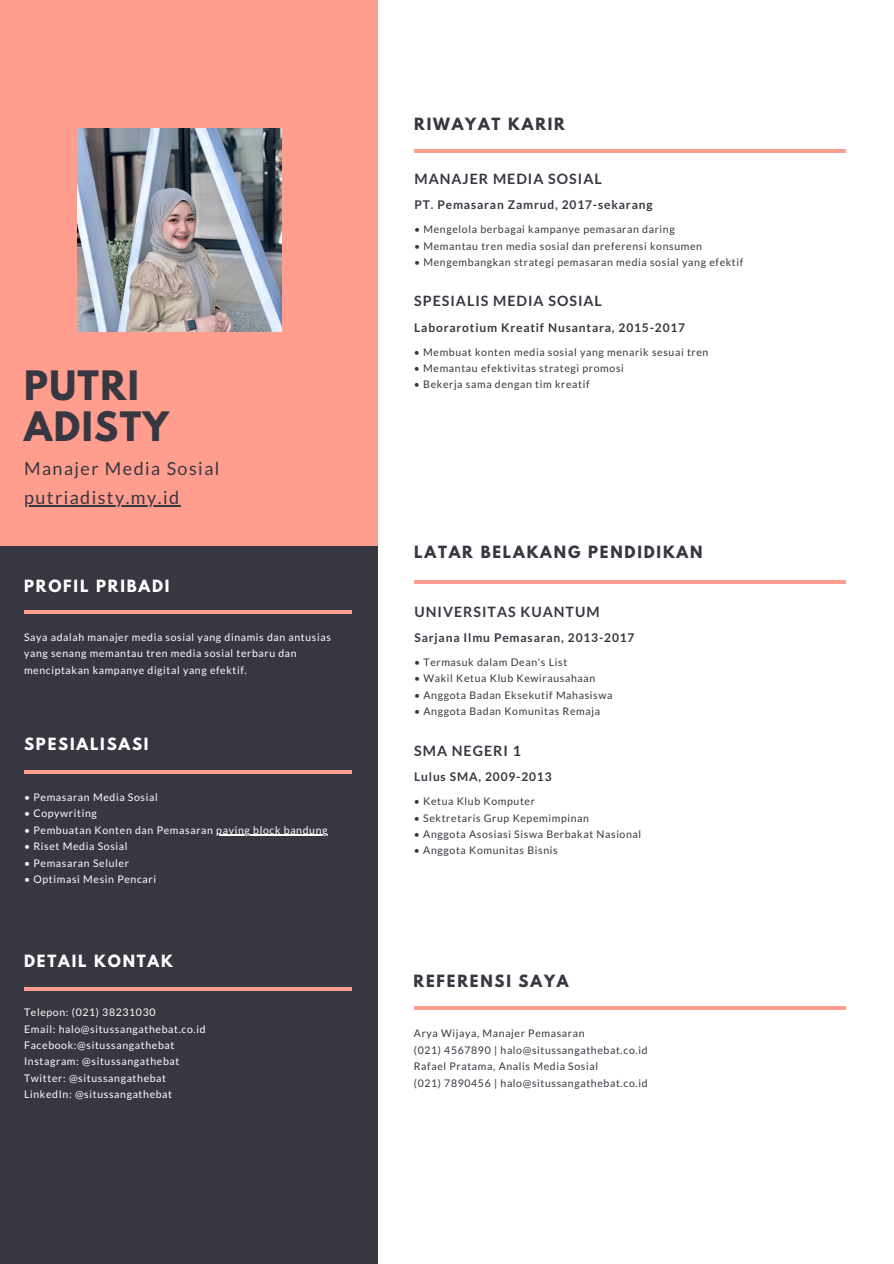
<style>
.page{position:relative;width:894px;height:1264px;background:#fff}
.page>*{position:absolute;margin:0;border:0;box-sizing:border-box;transform-origin:0 0}
.t1{font:700 35.85px "League Spartan";letter-spacing:.04em;color:#373741}
.t2{font:18px "Lato";letter-spacing:.08em;color:#373741}
.t3{font:700 15px "League Spartan";letter-spacing:.12em;color:#373741}
.t4{font:700 15px "League Spartan";letter-spacing:.12em;color:#fff}
.t5{font:700 14.25px "Lato";letter-spacing:.07em;color:#373741}
.t6{font:700 12px "Lato";letter-spacing:.07em;color:#373741}
.t7{font:10.5px "Lato";letter-spacing:.06em;color:#373741}
.t8{font:10.5px/16.5px "Lato";letter-spacing:.06em;color:#fff}
</style>
<div class="page">
<div style="left:0;top:0;width:377px;height:571px;background:#ff9d8e"></div>
<div style="left:0;top:546px;width:377px;height:717px;background:#373741"></div>
<hr style="left:216px;top:834px;width:112px;height:2px;background:#fff">
<hr style="left:24px;top:611px;width:328px;height:3px;background:#ff9d8e">
<hr style="left:24px;top:770px;width:328px;height:3px;background:#ff9d8e">
<hr style="left:24px;top:987px;width:328px;height:4px;background:#ff9d8e">
<hr style="left:414px;top:149px;width:431px;height:3px;background:#ff9d8e">
<hr style="left:414px;top:580px;width:431px;height:3px;background:#ff9d8e">
<hr style="left:414px;top:1006px;width:431px;height:4px;background:#ff9d8e">
<img style="left:77px;top:128px;width:204px;height:204px">
<hr style="left:24px;top:505px;width:156px;height:1px;background:#373741">
<p class="t1" style="left:24px;top:367px;width:116px">PUTRI</p>
<p class="t1" style="left:24px;top:409px;width:146px">ADISTY</p>
<p class="t2" style="left:24px;top:457px;width:197px">Manajer Media Sosial</p>
<p class="t2" style="left:24px;top:486px;width:156px">putriadisty.my.id</p>
<p class="t4" style="left:24px;top:578px;width:147px">PROFIL PRIBADI</p>
<p class="t8" style="left:24px;top:628px;width:308px">Saya adalah manajer media sosial yang dinamis dan antusias yang senang memantau tren media sosial terbaru dan menciptakan kampanye digital yang efektif.</p>
<p class="t4" style="left:24px;top:736px;width:126px">SPESIALISASI</p>
<p class="t8" style="left:24px;top:788px;width:135px">• Pemasaran Media Sosial</p>
<p class="t8" style="left:24px;top:805px;width:74px">• Copywriting</p>
<p class="t8" style="left:24px;top:821px;width:305px">• Pembuatan Konten dan Pemasaran paving block bandung</p>
<p class="t8" style="left:24px;top:837px;width:105px">• Riset Media Sosial</p>
<p class="t8" style="left:24px;top:854px;width:106px">• Pemasaran Seluler</p>
<p class="t8" style="left:24px;top:870px;width:133px">• Optimasi Mesin Pencari</p>
<p class="t4" style="left:24px;top:953px;width:150px">DETAIL KONTAK</p>
<p class="t8" style="left:24px;top:1003px;width:133px">Telepon: (021) 38231030</p>
<p class="t8" style="left:24px;top:1020px;width:183px">Email: halo@situssangathebat.co.id</p>
<p class="t8" style="left:24px;top:1036px;width:152px">Facebook:@situssangathebat</p>
<p class="t8" style="left:24px;top:1053px;width:157px">Instagram: @situssangathebat</p>
<p class="t8" style="left:24px;top:1069px;width:143px">Twitter: @situssangathebat</p>
<p class="t8" style="left:24px;top:1085px;width:149px">LinkedIn: @situssangathebat</p>
<p class="t3" style="left:414px;top:117px;width:152px">RIWAYAT KARIR</p>
<p class="t5" style="left:414px;top:170px;width:189px">MANAJER MEDIA SOSIAL</p>
<p class="t6" style="left:414px;top:197px;width:239px">PT. Pemasaran Zamrud, 2017-sekarang</p>
<p class="t7" style="left:414px;top:223px;width:262px">• Mengelola berbagai kampanye pemasaran daring</p>
<p class="t7" style="left:414px;top:239px;width:289px">• Memantau tren media sosial dan preferensi konsumen</p>
<p class="t7" style="left:414px;top:256px;width:331px">• Mengembangkan strategi pemasaran media sosial yang efektif</p>
<p class="t5" style="left:414px;top:292px;width:189px">SPESIALIS MEDIA SOSIAL</p>
<p class="t6" style="left:414px;top:320px;width:272px">Laborarotium Kreatif Nusantara, 2015-2017</p>
<p class="t7" style="left:414px;top:345px;width:296px">• Membuat konten media sosial yang menarik sesuai tren</p>
<p class="t7" style="left:414px;top:361px;width:211px">• Memantau efektivitas strategi promosi</p>
<p class="t7" style="left:414px;top:378px;width:177px">• Bekerja sama dengan tim kreatif</p>
<p class="t3" style="left:414px;top:544px;width:289px">LATAR BELAKANG PENDIDIKAN</p>
<p class="t5" style="left:414px;top:602px;width:187px">UNIVERSITAS KUANTUM</p>
<p class="t6" style="left:414px;top:630px;width:221px">Sarjana Ilmu Pemasaran, 2013-2017</p>
<p class="t7" style="left:414px;top:655px;width:155px">• Termasuk dalam Dean's List</p>
<p class="t7" style="left:414px;top:672px;width:183px">• Wakil Ketua Klub Kewirausahaan</p>
<p class="t7" style="left:414px;top:688px;width:200px">• Anggota Badan Eksekutif Mahasiswa</p>
<p class="t7" style="left:414px;top:705px;width:187px">• Anggota Badan Komunitas Remaja</p>
<p class="t5" style="left:414px;top:741px;width:108px">SMA NEGERI 1</p>
<p class="t6" style="left:414px;top:769px;width:139px">Lulus SMA, 2009-2013</p>
<p class="t7" style="left:414px;top:794px;width:123px">• Ketua Klub Komputer</p>
<p class="t7" style="left:414px;top:811px;width:177px">• Sektretaris Grup Kepemimpinan</p>
<p class="t7" style="left:414px;top:827px;width:229px">• Anggota Asosiasi Siswa Berbakat Nasional</p>
<p class="t7" style="left:414px;top:844px;width:145px">• Anggota Komunitas Bisnis</p>
<p class="t3" style="left:413px;top:973px;width:156px">REFERENSI SAYA</p>
<p class="t7" style="left:414px;top:1027px;width:172px">Arya Wijaya, Manajer Pemasaran</p>
<p class="t7" style="left:414px;top:1043px;width:235px">(021) 4567890 | halo@situssangathebat.co.id</p>
<p class="t7" style="left:414px;top:1059px;width:186px">Rafael Pratama, Analis Media Sosial</p>
<p class="t7" style="left:414px;top:1076px;width:235px">(021) 7890456 | halo@situssangathebat.co.id</p>
</div>
